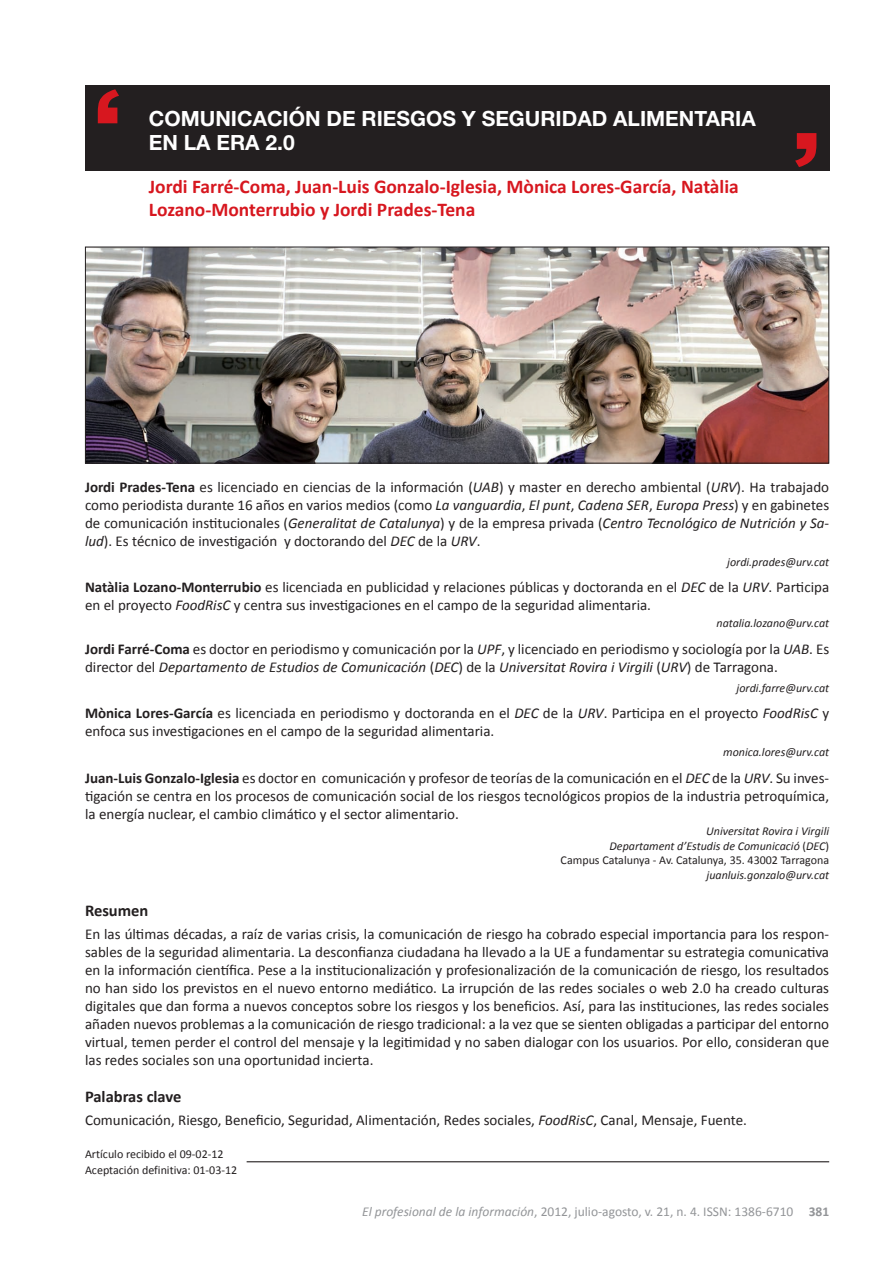
<style>
.page{position:relative;width:893px;height:1263px;background:#fff}
.page>*{position:absolute;margin:0;border:0;box-sizing:border-box;transform-origin:0 0}
.t1{font:700 21px "Helvetica Neue";color:#fff}
.t2{font:700 19.5px/23.4px "Calibri";color:#d7171f}
.t3{font:700 16.5px "Calibri";color:#231f20}
.t4{font:15px/18px "Calibri";color:#231f20;text-align:justify}
.t5{font:13.5px "Calibri";color:#939598}
.t6{font:italic 12px/14.4px "Calibri";color:#231f20;text-align:right}
.t7{font:12px/15.6px "Calibri";color:#231f20}
.s1{font-weight:700}
.s2{font-style:italic}
.s3{font-style:normal}
</style>
<div class="page">
<div style="left:85px;top:85px;width:744px;height:85px;background:#231f20"></div>
<svg style="left:795px;top:133px;width:21px;height:34px"></svg>
<svg style="left:98px;top:89px;width:21px;height:34px"></svg>
<img style="left:87px;top:249px;width:740px;height:212px">
<div style="left:85px;top:247px;width:744px;height:216px;border:1px solid #231f20"></div>
<hr style="left:247px;top:1161px;width:582px;height:1px;background:#231f20">
<h1 class="t1" style="left:149px;top:105px;width:33px">COMU</h1>
<h1 class="t1" style="left:215px;top:105px;width:28px">NICACI</h1>
<h1 class="t1" style="left:289px;top:105px;width:87px">ÓN DE RIESGOS</h1>
<h1 class="t1" style="left:462px;top:105px;width:35px">Y SEGURIDAD</h1>
<h1 class="t1" style="left:613px;top:105px;width:15px">ALIME</h1>
<h1 class="t1" style="left:679px;top:105px;width:29px">NTARIA</h1>
<h1 class="t1" style="left:149px;top:130px;width:83px">EN LA ERA</h1>
<h1 class="t1" style="left:265px;top:130px;width:31px">2.0</h1>
<h2 class="t2" style="left:149px;top:175px;width:591px">Jordi Farré-Coma, Juan-Luis Gonzalo-Iglesia, Mònica Lores-García, Natàlia<br>Lozano-Monterrubio y Jordi Prades-Tena</h2>
<p class="t4" style="left:85px;top:478px;width:746px"><span class="s1">Jordi Prades-Tena</span> es licenciado en ciencias de la información (<span class="s2">UAB</span>) y master en derecho ambiental (<span class="s2">URV</span>). Ha trabajado como periodista durante 16 años en varios medios (como <span class="s2">La vanguardia</span>, <span class="s2">El punt</span>, <span class="s2">Cadena SER</span>, <span class="s2">Europa Press</span>) y en gabinetes de comunicación institucionales (<span class="s2">Generalitat de Catalunya</span>) y de la empresa privada (<span class="s2">Centro Tecnológico de Nutrición y Sa&shy;lud</span>). Es técnico de investigación y doctorando del <span class="s2">DEC</span> de la <span class="s2">URV</span>.</p>
<p class="t6" style="left:727px;top:554px;width:103px">jordi.prades@urv.cat</p>
<p class="t4" style="left:85px;top:578px;width:746px"><span class="s1">Natàlia Lozano-Monterrubio</span> es licenciada en publicidad y relaciones públicas y doctoranda en el <span class="s2">DEC</span> de la <span class="s2">URV</span>. Participa en el proyecto <span class="s2">FoodRisC</span> y centra sus investigaciones en el campo de la seguridad alimentaria.</p>
<p class="t6" style="left:716px;top:615px;width:114px">natalia.lozano@urv.cat</p>
<p class="t4" style="left:85px;top:640px;width:746px"><span class="s1">Jordi Farré-Coma</span> es doctor en periodismo y comunicación por la <span class="s2">UPF</span>, y licenciado en periodismo y sociología por la <span class="s2">UAB</span>. Es director del <span class="s2">Departamento de Estudios de Comunicación</span> (<span class="s2">DEC</span>) de la <span class="s2">Universitat Rovira i Virgili</span> (<span class="s2">URV</span>) de Tarragona.</p>
<p class="t6" style="left:737px;top:680px;width:94px">jordi.farre@urv.cat</p>
<p class="t4" style="left:85px;top:704px;width:746px"><span class="s1">Mònica Lores-García</span> es licenciada en periodismo y doctoranda en el <span class="s2">DEC</span> de la <span class="s2">URV</span>. Participa en el proyecto <span class="s2">FoodRisC</span> y enfoca sus investigaciones en el campo de la seguridad alimentaria.</p>
<p class="t6" style="left:723px;top:745px;width:107px">monica.lores@urv.cat</p>
<p class="t4" style="left:85px;top:769px;width:746px"><span class="s1">Juan-Luis Gonzalo-Iglesia</span> es doctor en comunicación y profesor de teorías de la comunicación en el <span class="s2">DEC</span> de la <span class="s2">URV</span>. Su inves&shy;tigación se centra en los procesos de comunicación social de los riesgos tecnológicos propios de la industria petroquímica, la energía nuclear, el cambio climático y el sector alimentario.</p>
<p class="t6" style="left:561px;top:824px;width:270px">Universitat Rovira i Virgili<br>Departament d’Estudis de Comunicació <span class="s3">(</span>DEC<span class="s3">)<br>Campus Catalunya - Av. Catalunya, 35. 43002 Tarragona</span></p>
<p class="t6" style="left:706px;top:867px;width:124px">juanluis.gonzalo@urv.cat</p>
<p class="t3" style="left:85px;top:900px;width:65px">Resumen</p>
<p class="t4" style="left:85px;top:925px;width:746px">En las últimas décadas, a raíz de varias crisis, la comunicación de riesgo ha cobrado especial importancia para los respon&shy;sables de la seguridad alimentaria. La desconfianza ciudadana ha llevado a la UE a fundamentar su estrategia comunicativa en la información científica. Pese a la institucionalización y profesionalización de la comunicación de riesgo, los resultados no han sido los previstos en el nuevo entorno mediático. La irrupción de las redes sociales o web 2.0 ha creado culturas digitales que dan forma a nuevos conceptos sobre los riesgos y los beneficios. Así, para las instituciones, las redes sociales añaden nuevos problemas a la comunicación de riesgo tradicional: a la vez que se sienten obligadas a participar del entorno virtual, temen perder el control del mensaje y la legitimidad y no saben dialogar con los usuarios. Por ello, consideran que las redes sociales son una oportunidad incierta.</p>
<p class="t3" style="left:85px;top:1086px;width:98px">Palabras clave</p>
<p class="t4" style="left:85px;top:1111px;width:663px">Comunicación, Riesgo, Beneficio, Seguridad, Alimentación, Redes sociales, <span class="s2">FoodRisC</span>, Canal, Mensaje, Fuente.</p>
<p class="t7" style="left:85px;top:1146px;width:154px">Artículo recibido el 09-02-12<br>Aceptación definitiva: 01-03-12</p>
<p class="t5" style="left:362px;top:1203px;width:469px"><span class="s2">El profesional de la información</span>, 2012, julio-agosto, v. 21, n. 4. ISSN: 1386-6710 <span class="s1">381</span></p>
</div>
